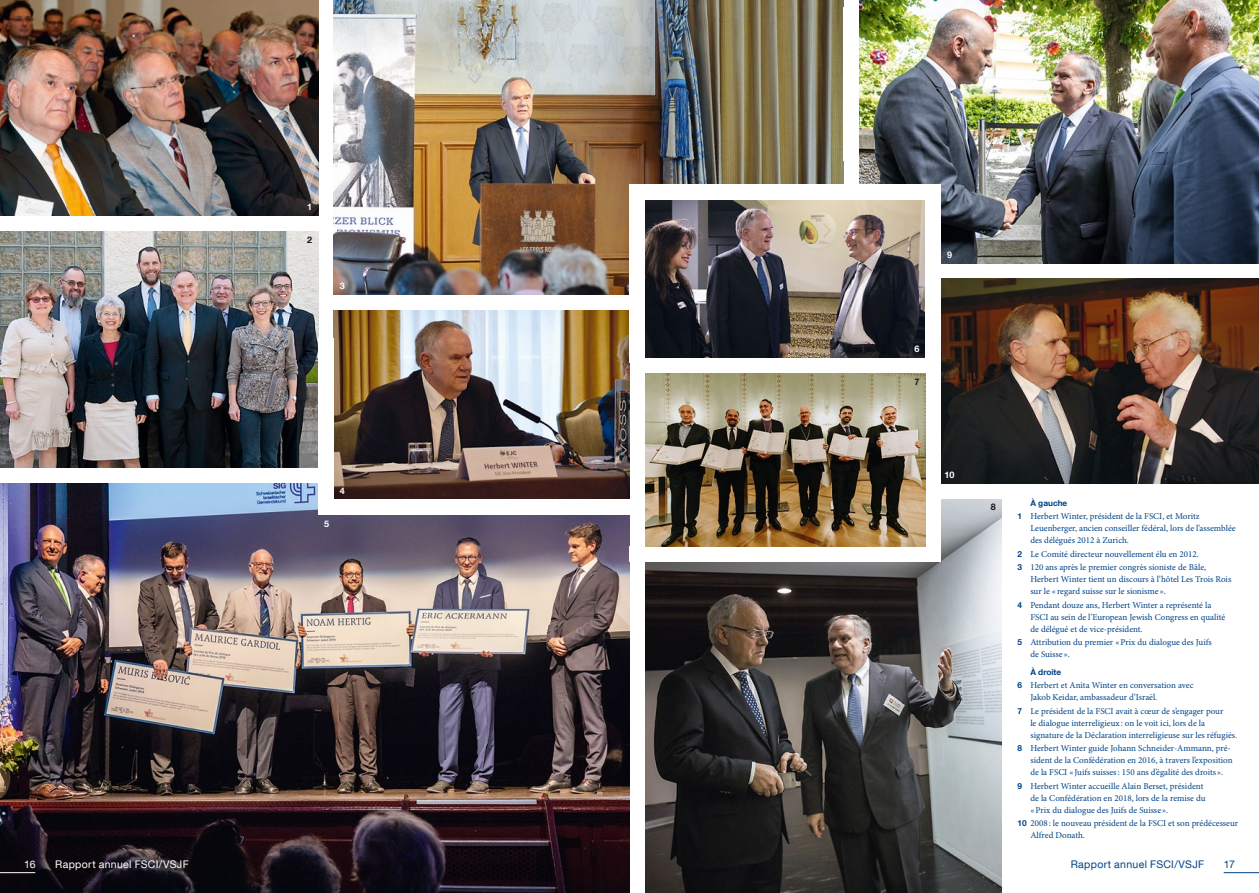
<style>
.page{position:relative;width:1259px;height:893px;background:#fff}
.page>*{position:absolute;margin:0;border:0;box-sizing:border-box;transform-origin:0 0}
.t1{font:10.5px "Helvetica Neue LT Com";letter-spacing:.03em;color:#fff}
.t2{font:10.5px "Helvetica Neue LT Com";letter-spacing:.03em;color:#004387}
.t3{font:9px/12px "Minion Pro";color:#004387}
.t4{font:700 9px "Helvetica Neue LT Com";color:#fff}
.t5{font:700 9px "Helvetica Neue LT Com";color:#181716}
.t6{font:700 8.25px "Helvetica Neue LT Com";color:#004387}
.s1{font-family:"Helvetica Neue LT Com";font-weight:700;font-size:8.25px}
</style>
<div class="page">
<img style="left:0;top:484px;width:629px;height:409px">
<img style="left:334px;top:0;width:509px;height:295px">
<img style="left:334px;top:310px;width:295px;height:189px">
<img style="left:0;top:0;width:318px;height:216px">
<img style="left:0;top:232px;width:318px;height:236px">
<img style="left:645px;top:499px;width:357px;height:394px">
<img style="left:859px;top:0;width:400px;height:263px">
<img style="left:645px;top:200px;width:280px;height:158px">
<img style="left:941px;top:279px;width:318px;height:205px">
<div style="left:925px;top:184px;width:16px;height:363px;background:#fff"></div>
<div style="left:318px;top:338px;width:16px;height:165px;background:#fff"></div>
<div style="left:629px;top:184px;width:16px;height:179px;background:#fff"></div>
<div style="left:629px;top:184px;width:312px;height:16px;background:#fff"></div>
<div style="left:629px;top:547px;width:312px;height:15px;background:#fff"></div>
<div style="left:318px;top:499px;width:311px;height:16px;background:#fff"></div>
<img style="left:645px;top:373px;width:280px;height:174px">
<hr style="left:1223px;top:872px;width:36px;height:1px;background:#004387">
<hr style="left:0;top:872px;width:35px;height:1px;background:#fff">
<p class="t4" style="left:307px;top:202px;width:7px">1</p>
<p class="t5" style="left:307px;top:234px;width:7px">2</p>
<p class="t4" style="left:340px;top:280px;width:7px">3</p>
<p class="t4" style="left:324px;top:518px;width:7px">5</p>
<p class="t4" style="left:340px;top:485px;width:7px">4</p>
<p class="t4" style="left:947px;top:249px;width:7px">9</p>
<p class="t4" style="left:914px;top:343px;width:7px">6</p>
<p class="t5" style="left:914px;top:376px;width:7px">7</p>
<p class="t4" style="left:944px;top:469px;width:12px">10</p>
<p class="t5" style="left:991px;top:501px;width:7px">8</p>
<p class="t6" style="left:1030px;top:498px;width:38px">À gauche</p>
<p class="t3" style="left:1030px;top:510px;width:207px;text-indent:-13px"><span class="s1">1</span> Herbert Winter, président de la FSCI, et Moritz<br>Leuenberger, ancien conseiller fédéral, lors de l’assemblée des délégués 2012 à Zurich.</p>
<p class="t3" style="left:1017px;top:547px;width:190px;line-height:13.5px"><span class="s1">2</span> Le Comité directeur nouvellement élu en 2012.<br><span class="s1">3</span> 120 ans après le premier congrès sioniste de Bâle,</p>
<p class="t3" style="left:1030px;top:573px;width:202px">Herbert Winter tient un discours à l’hôtel Les Trois Rois sur le « regard suisse sur le sionisme ».</p>
<p class="t3" style="left:1030px;top:599px;width:196px;text-indent:-13px"><span class="s1">4</span> Pendant douze ans, Herbert Winter a représenté la<br>FSCI au sein de l’European Jewish Congress en qualité de délégué et de vice-président.</p>
<p class="t3" style="left:1030px;top:636px;width:183px;text-indent:-13px"><span class="s1">5</span> Attribution du premier «Prix du dialogue des Juifs de Suisse ».</p>
<p class="t6" style="left:1030px;top:667px;width:32px">À droite</p>
<p class="t3" style="left:1030px;top:679px;width:165px;text-indent:-13px"><span class="s1">6</span> Herbert et Anita Winter en conversation avec<br>Jakob Keidar, ambassadeur d’Israël.</p>
<p class="t3" style="left:1030px;top:705px;width:208px;text-indent:-13px"><span class="s1">7</span> Le président de la FSCI avait à cœur de s’engager pour<br>le dialogue interreligieux : on le voit ici, lors de la signature de la Déclaration interreligieuse sur les réfugiés.</p>
<p class="t3" style="left:1030px;top:742px;width:204px;text-indent:-13px"><span class="s1">8</span> Herbert Winter guide Johann Schneider-Ammann, pré&shy;sident de la Confédération en 2016, à travers l’exposition de la FSCI « Juifs suisses: 150 ans d’égalité des droits ».</p>
<p class="t3" style="left:1030px;top:780px;width:177px;text-indent:-13px"><span class="s1">9</span> Herbert Winter accueille Alain Berset, président de la Confédération en 2018, lors de la remise du «Prix du dialogue des Juifs de Suisse ».</p>
<p class="t3" style="left:1030px;top:817px;width:209px;text-indent:-13px"><span class="s1">10</span> 2008 : le nouveau président de la FSCI et son prédécesseur<br>Alfred Donath.</p>
<p class="t1" style="left:24px;top:858px;width:13px">16</p>
<p class="t1" style="left:55px;top:858px;width:135px">Rapport annuel FSCI/VSJF</p>
<p class="t2" style="left:1070px;top:858px;width:135px">Rapport annuel FSCI/VSJF</p>
<p class="t2" style="left:1224px;top:858px;width:13px">17</p>
</div>
